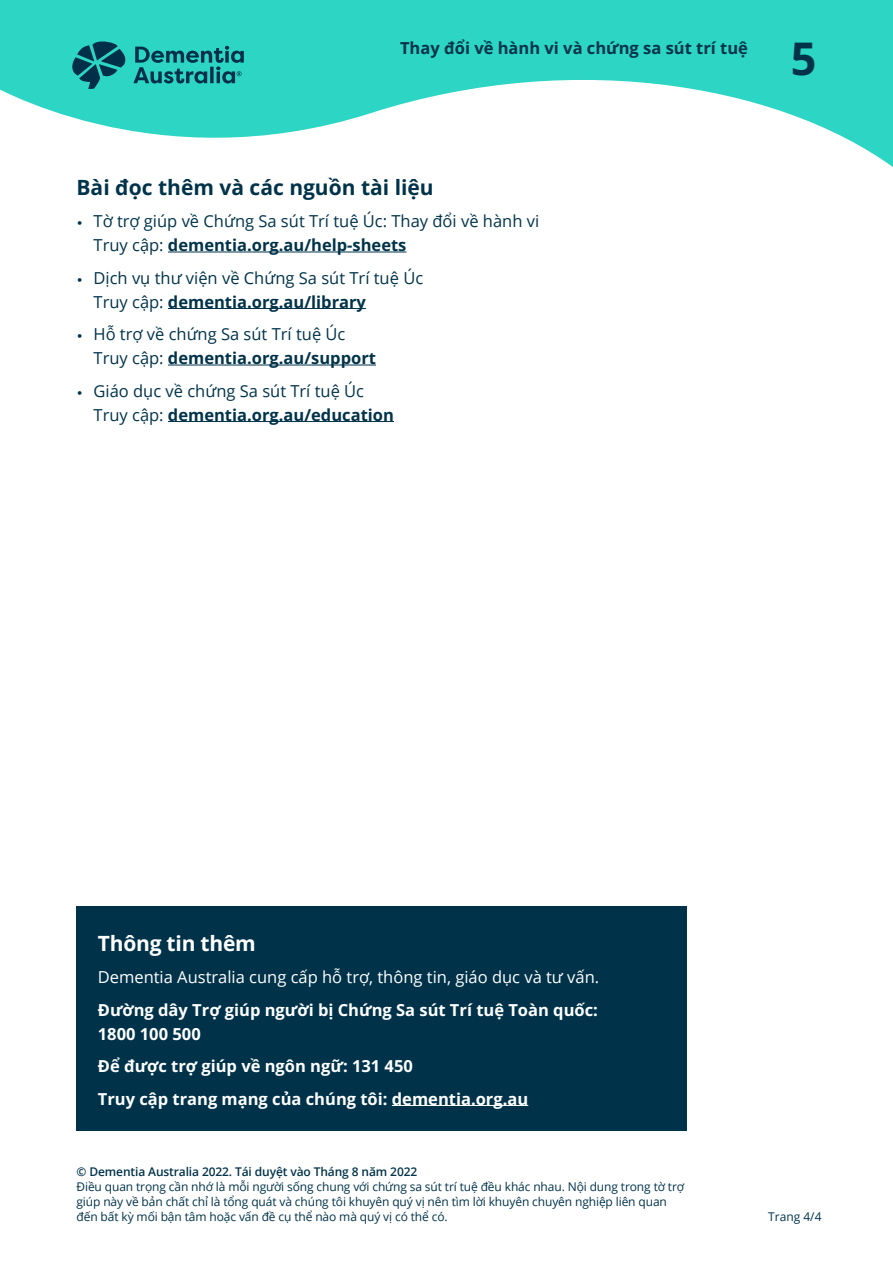
<style>
.page{position:relative;width:893px;height:1263px;background:#fff}
.page>*{position:absolute;margin:0;border:0;box-sizing:border-box;transform-origin:0 0}
.t1{font:700 45px "Open Sans";color:#00334a}
.t2{font:700 21px "Open Sans";color:#00334a}
.t3{font:700 21px "Open Sans";letter-spacing:-.01em;color:#fff}
.t4{font:16.5px/24px "Open Sans";color:#00334a}
.t5{font:700 16.5px/24px "Open Sans";color:#fff}
.t6{font:16.5px "Open Sans";color:#fff}
.t7{font:700 16.5px "Open Sans";color:#00334a}
.t8{font:12px/15px "Open Sans";letter-spacing:-.01em;color:#00334a}
.t9{font:600 12px "Open Sans";letter-spacing:-.01em;color:#00334a}
.s1{font-family:"Filson Pro"}
.s2{font-weight:700}
</style>
<div class="page">
<svg style="left:0;top:0;width:893px;height:167px;fill:#2cd5c4"></svg>
<svg style="left:72px;top:41px;width:172px;height:48px;background:#1d9d9a"></svg>
<div style="left:77px;top:907px;width:610px;height:71px;background:#00334a"></div>
<div style="left:77px;top:977px;width:610px;height:89px;background:#00334a"></div>
<div style="left:77px;top:1066px;width:610px;height:65px;background:#00334a"></div>
<hr style="left:392px;top:1105px;width:136px;height:1px;background:#fff">
<hr style="left:168px;top:252px;width:238px;height:1px;background:#00334a">
<hr style="left:168px;top:308px;width:198px;height:1px;background:#00334a">
<hr style="left:168px;top:365px;width:208px;height:1px;background:#00334a">
<hr style="left:168px;top:421px;width:226px;height:1px;background:#00334a">
<p class="t7" style="left:400px;top:37px;width:349px">Thay đổi về hành vi và chứng sa sút trí tuệ</p>
<h1 class="t1" style="left:791px;top:27px;width:27px">5</h1>
<p class="t2" style="left:77px;top:172px;width:359px">Bài đọc thêm và các nguồn tài liệu</p>
<p class="t4" style="left:94px;top:209px;width:447px;text-indent:-17px"><span class="s1">•</span> Tờ trợ giúp về Chứng Sa sút Trí tuệ Úc: Thay đổi về hành vi<br>Truy cập: <span class="s2">dementia.org.au/help-sheets</span></p>
<p class="t4" style="left:94px;top:265px;width:331px;text-indent:-17px"><span class="s1">•</span> Dịch vụ thư viện về Chứng Sa sút Trí tuệ Úc<br>Truy cập: <span class="s2">dementia.org.au/library</span></p>
<p class="t4" style="left:94px;top:322px;width:284px;text-indent:-17px"><span class="s1">•</span> Hỗ trợ về chứng Sa sút Trí tuệ Úc<br>Truy cập: <span class="s2">dementia.org.au/support</span></p>
<p class="t4" style="left:94px;top:378px;width:302px;text-indent:-17px"><span class="s1">•</span> Giáo dục về chứng Sa sút Trí tuệ Úc<br>Truy cập: <span class="s2">dementia.org.au/education</span></p>
<p class="t3" style="left:98px;top:928px;width:160px">Thông tin thêm</p>
<p class="t6" style="left:98px;top:966px;width:503px">Dementia Australia cung cấp hỗ trợ, thông tin, giáo dục và tư vấn.</p>
<p class="t5" style="left:98px;top:997px;width:502px">Đường dây Trợ giúp người bị Chứng Sa sút Trí tuệ Toàn quốc:<br>1800 100 500</p>
<p class="t5" style="left:98px;top:1049px;width:432px;line-height:32.5px">Để được trợ giúp về ngôn ngữ: 131 450<br>Truy cập trang mạng của chúng tôi: dementia.org.au</p>
<p class="t9" style="left:77px;top:1163px;width:342px">© Dementia Australia 2022. Tái duyệt vào Tháng 8 năm 2022</p>
<p class="t8" style="left:77px;top:1178px;width:609px">Điều quan trọng cần nhớ là mỗi người sống chung với chứng sa sút trí tuệ đều khác nhau. Nội dung trong tờ trợ giúp này về bản chất chỉ là tổng quát và chúng tôi khuyên quý vị nên tìm lời khuyên chuyên nghiệp liên quan đến bất kỳ mối bận tâm hoặc vấn đề cụ thể nào mà quý vị có thể có.</p>
<p class="t8" style="left:768px;top:1209px;width:55px">Trang 4/4</p>
</div>
